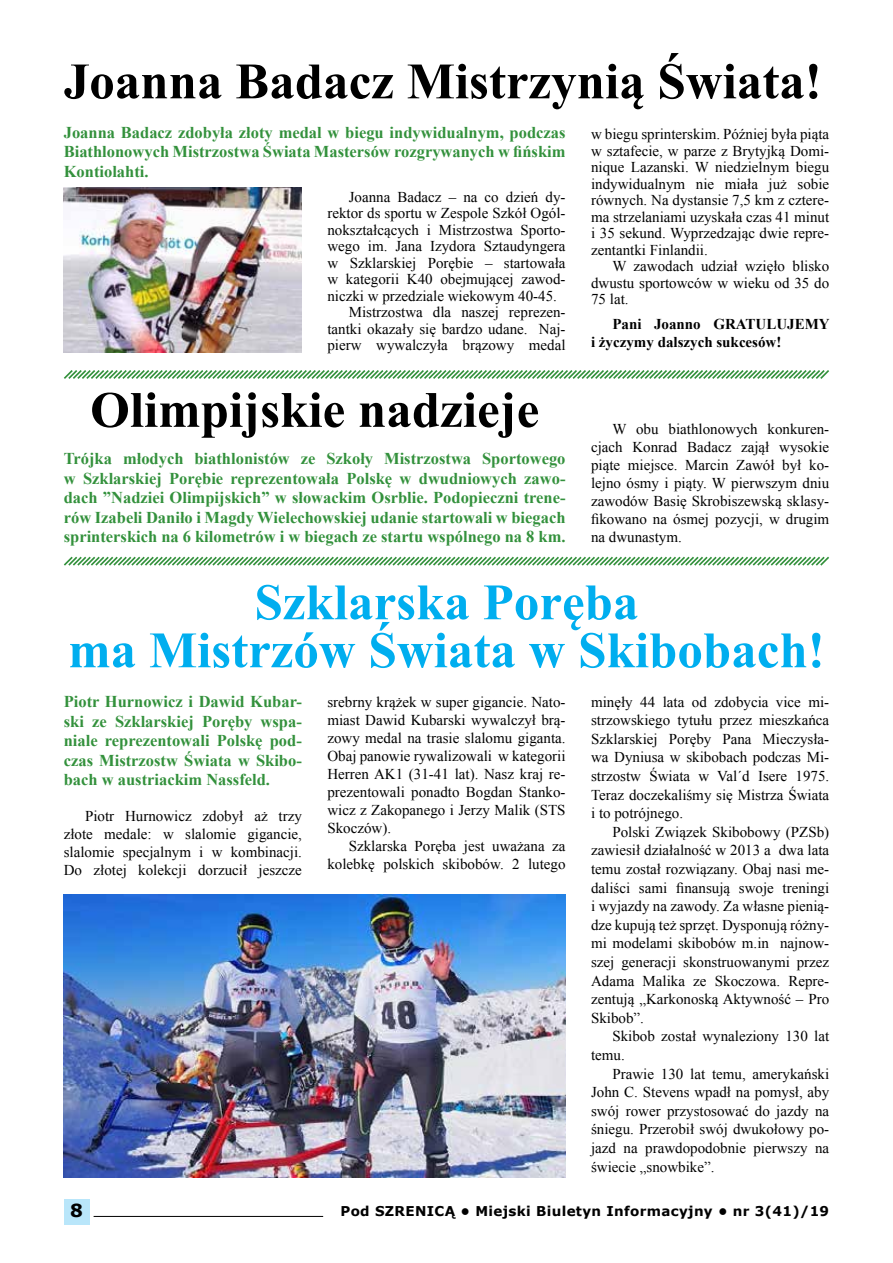
<style>
.page{position:relative;width:893px;height:1263px;background:#fff}
.page>*{position:absolute;margin:0;border:0;box-sizing:border-box;transform-origin:0 0}
.t1{font:700 51px "Times New Roman";color:#000}
.t2{font:700 51px/48px "Times New Roman";color:#00aeef;text-align:center}
.t3{font:700 18px "Verdana";color:#000}
.t4{font:700 16.5px/19.5px "Times New Roman";color:#33913c;text-align:justify}
.t5{font:15px/18.6px "Times New Roman";color:#000;text-align:justify}
.t6{font:700 15px/18px "Times New Roman";color:#000}
.t7{font:700 13.5px "Verdana";letter-spacing:.025em;color:#000}
</style>
<div class="page">
<div style="left:64px;top:1199px;width:25px;height:26px;background:#b9e6fa"></div>
<hr style="left:94px;top:1216px;width:229px;height:1px;background:#000">
<img style="left:64px;top:188px;width:238px;height:164px">
<svg style="left:64px;top:370px;width:765px;height:9px"></svg>
<img style="left:64px;top:894px;width:501px;height:284px">
<svg style="left:64px;top:556px;width:765px;height:10px"></svg>
<h1 class="t1" style="left:64px;top:46px;width:759px">Joanna Badacz Mistrzynią Świata!</h1>
<p class="t4" style="left:64px;top:122px;width:503px">Joanna Badacz zdobyła złoty medal w biegu indywidualnym, podczas Biathlonowych Mistrzostwa Świata Mastersów rozgrywanych w fińskim Kontiolahti.</p>
<p class="t5" style="left:349px;top:187px;width:218px">Joanna Badacz – na co dzień dy-</p>
<p class="t5" style="left:327px;top:204px;width:240px">rektor ds sportu w Zespole Szkół Ogól-</p>
<p class="t5" style="left:327px;top:220px;width:240px">nokształcących i Mistrzostwa Sporto-</p>
<p class="t5" style="left:327px;top:237px;width:240px">wego im. Jana Izydora Sztaudyngera</p>
<p class="t5" style="left:327px;top:253px;width:240px">w Szklarskiej Porębie – startowała</p>
<p class="t5" style="left:327px;top:270px;width:240px">w kategorii K40 obejmującej zawod-</p>
<p class="t5" style="left:327px;top:286px;width:231px">niczki w przedziale wiekowym 40-45.</p>
<p class="t5" style="left:349px;top:303px;width:218px">Mistrzostwa dla naszej reprezen-</p>
<p class="t5" style="left:327px;top:319px;width:240px">tantki okazały się bardzo udane. Naj-</p>
<p class="t5" style="left:327px;top:336px;width:240px">pierw wywalczyła brązowy medal</p>
<p class="t5" style="left:591px;top:126px;width:240px;line-height:16.5px">w biegu sprinterskim. Później była piąta w sztafecie, w parze z Brytyjką Domi&shy;nique Lazanski. W niedzielnym biegu indywidualnym nie miała już sobie równych. Na dystansie 7,5 km z cztere&shy;ma strzelaniami uzyskała czas 41 minut i 35 sekund. Wyprzedzając dwie repre&shy;zentantki Finlandii.</p>
<p class="t5" style="left:591px;top:258px;width:240px;line-height:16.5px;text-indent:21px">W zawodach udział wzięło blisko dwustu sportowców w wieku od 35 do 75 lat.</p>
<p class="t6" style="left:591px;top:315px;width:240px;text-indent:21px">Pani Joanno GRATULUJEMY i życzymy dalszych sukcesów!</p>
<h1 class="t1" style="left:90px;top:374px;width:451px">Olimpijskie nadzieje</h1>
<p class="t4" style="left:64px;top:448px;width:503px">Trójka młodych biathlonistów ze Szkoły Mistrzostwa Sportowego w Szklarskiej Porębie reprezentowała Polskę w dwudniowych zawo&shy;dach ”Nadziei Olimpijskich” w słowackim Osrblie. Podopieczni trene&shy;rów Izabeli Daniło i Magdy Wielechowskiej udanie startowali w biegach sprinterskich na 6 kilometrów i w biegach ze startu wspólnego na 8 km.</p>
<p class="t5" style="left:591px;top:420px;width:240px;line-height:18px;text-indent:21px">W obu biathlonowych konkuren&shy;cjach Konrad Badacz zajął wysokie piąte miejsce. Marcin Zawół był ko&shy;lejno ósmy i piąty. W pierwszym dniu zawodów Basię Skrobiszewską sklasy&shy;fikowano na ósmej pozycji, w drugim na dwunastym.</p>
<h1 class="t2" style="left:68px;top:577px;width:758px">Szklarska Poręba<br>ma Mistrzów Świata w Skibobach!</h1>
<p class="t4" style="left:64px;top:692px;width:240px">Piotr Hurnowicz i Dawid Kubar&shy;ski ze Szklarskiej Poręby wspa&shy;niale reprezentowali Polskę pod&shy;czas Mistrzostw Świata w Skibo&shy;bach w austriackim Nassfeld.</p>
<p class="t5" style="left:64px;top:807px;width:240px;line-height:18px;text-indent:21px">Piotr Hurnowicz zdobył aż trzy złote medale: w slalomie gigancie, slalomie specjalnym i w kombinacji.<br>Do złotej kolekcji dorzucił jeszcze</p>
<p class="t5" style="left:327px;top:692px;width:240px;line-height:18px">srebrny krążek w super gigancie. Nato&shy;miast Dawid Kubarski wywalczył brą&shy;zowy medal na trasie slalomu giganta.<br>Obaj panowie rywalizowali w kategorii Herren AK1 (31-41 lat). Nasz kraj re&shy;prezentowali ponadto Bogdan Stanko&shy;wicz z Zakopanego i Jerzy Malik (STS Skoczów).</p>
<p class="t5" style="left:327px;top:836px;width:240px;line-height:18px;text-align:right">Szklarska Poręba jest uważana za kolebkę polskich skibobów. 2 lutego</p>
<p class="t5" style="left:591px;top:692px;width:240px">minęły 44 lata od zdobycia vice mi&shy;strzowskiego tytułu przez mieszkańca Szklarskiej Poręby Pana Mieczysła&shy;wa Dyniusa w skibobach podczas Mi&shy;strzostw Świata w Val´d Isere 1975.<br>Teraz doczekaliśmy się Mistrza Świata i to potrójnego.</p>
<p class="t5" style="left:591px;top:822px;width:240px;text-indent:21px">Polski Związek Skibobowy (PZSb) zawiesił działalność w 2013 a dwa lata temu został rozwiązany. Obaj nasi me&shy;daliści sami finansują swoje treningi i wyjazdy na zawody. Za własne pienią&shy;dze kupują też sprzęt. Dysponują różny&shy;mi modelami skibobów m.in najnow&shy;szej generacji skonstruowanymi przez Adama Malika ze Skoczowa. Repre&shy;zentują „Karkonoską Aktywność – Pro Skibob”.</p>
<p class="t5" style="left:591px;top:1027px;width:240px;text-indent:21px">Skibob został wynaleziony 130 lat temu.</p>
<p class="t5" style="left:591px;top:1064px;width:240px;text-indent:21px">Prawie 130 lat temu, amerykański John C. Stevens wpadł na pomysł, aby swój rower przystosować do jazdy na śniegu. Przerobił swój dwukołowy po&shy;jazd na prawdopodobnie pierwszy na świecie „snowbike”.</p>
<p class="t3" style="left:70px;top:1198px;width:14px">8</p>
<p class="t7" style="left:340px;top:1201px;width:490px">Pod SZRENICĄ • Miejski Biuletyn Informacyjny • nr 3(41)/19</p>
</div>
